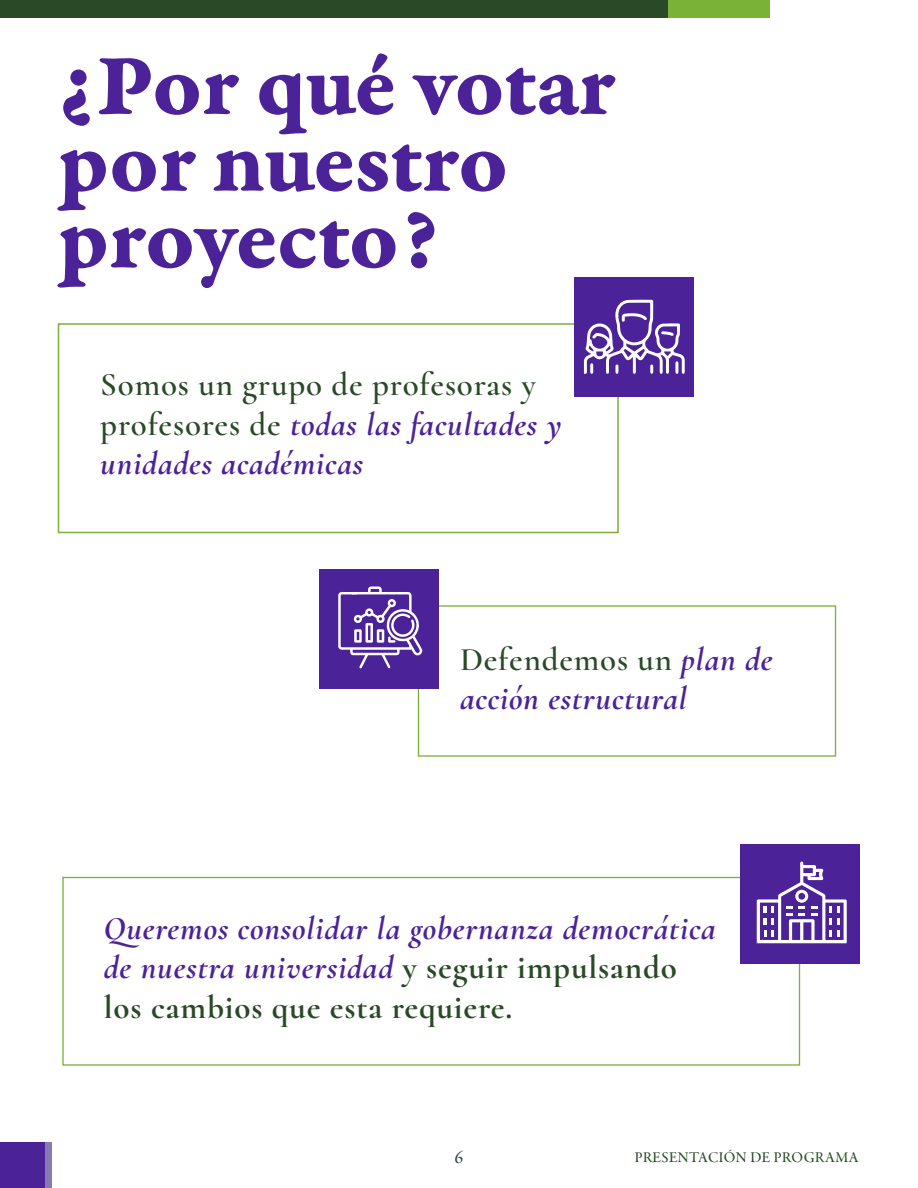
<style>
.page{position:relative;width:918px;height:1188px;background:#fff}
.page>*{position:absolute;margin:0;border:0;box-sizing:border-box;transform-origin:0 0}
.t1{font:92.1px/76.8px "Garamond Premr Pro Bd Capt";letter-spacing:-.015em;color:#4c2299}
.t2{font:italic 300 33px/39.6px "Cormorant";letter-spacing:.025em;color:#4c2299}
.t3{font:300 33px/39.6px "Cormorant";letter-spacing:.025em;color:#2a4a27}
.t4{font:18px "Garamond Premr Pro Med Subh";color:#32464d}
.t5{font:15px "Garamond Premr Pro Med Subh";letter-spacing:.03em;color:#2a4a27}
.s1{font-style:italic;color:#4c2299}
.s2{font-style:normal;color:#2a4a27}
</style>
<div class="page">
<div style="left:58px;top:323px;width:561px;height:210px;border:2px solid #7ab137"></div>
<div style="left:0;top:1px;width:670px;height:17px;background:#2a4a27"></div>
<div style="left:669px;top:1px;width:101px;height:17px;background:#7ab137"></div>
<div style="left:0;top:1142px;width:45px;height:45px;background:#4c2299"></div>
<div style="left:45px;top:1142px;width:7px;height:45px;background:#8979b2"></div>
<div style="left:574px;top:277px;width:120px;height:120px;background:#4c2299"></div>
<div style="left:319px;top:569px;width:120px;height:120px;background:#4c2299"></div>
<div style="left:62px;top:877px;width:738px;height:189px;border:1px solid #7ab137"></div>
<div style="left:740px;top:844px;width:120px;height:120px;background:#4c2299"></div>
<svg style="left:338px;top:586px;width:84px;height:82px"></svg>
<svg style="left:757px;top:862px;width:90px;height:81px"></svg>
<svg style="left:584px;top:300px;width:101px;height:74px"></svg>
<h1 class="t1" style="left:58px;top:48px;width:559px">¿Por qué votar por nuestro proyecto?</h1>
<p class="t3" style="left:100px;top:365px;width:463px">Somos un grupo de profesoras y profesores de <span class="s1">todas las facultades y unidades académicas</span></p>
<p class="t2" style="left:460px;top:636px;width:314px"><span class="s2">Defendemos un</span> plan de acción estructural</p>
<p class="t2" style="left:104px;top:905px;width:613px">Queremos consolidar la gobernanza democrática de nuestra universidad <span class="s2">y seguir impulsando los cambios que esta requiere.</span></p>
<p class="t4" style="left:455px;top:1146px;width:10px">6</p>
<p class="t5" style="left:635px;top:1149px;width:225px">PRESENTACIÓN DE PROGRAMA</p>
</div>
